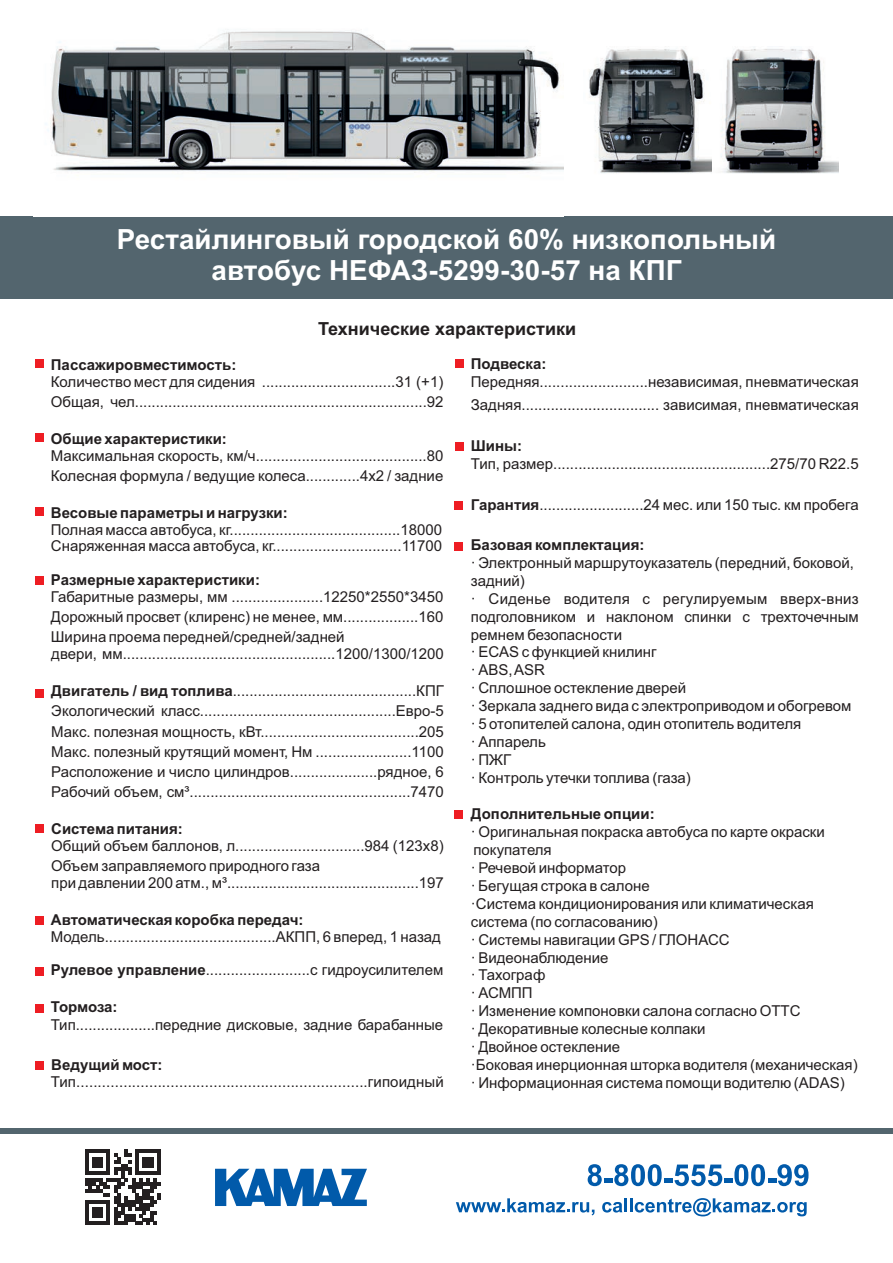
<style>
.page{position:relative;width:893px;height:1263px;background:#fff}
.page>*{position:absolute;margin:0;border:0;box-sizing:border-box;transform-origin:0 0}
.t1{font:700 27.75px/31px "Arial";color:#fff;text-align:center}
.t2{font:700 18px "Arial";color:#231f20}
.t3{font:15px/20.2px "Arial";color:#231f20}
.t4{font:700 15px "Arial";color:#231f20}
.s1{font-weight:700}
</style>
<div class="page">
<div style="left:0;top:216px;width:893px;height:82px;background:#53656e"></div>
<div style="left:35px;top:359px;width:9px;height:9px;background:#ee1d23"></div>
<div style="left:35px;top:434px;width:9px;height:8px;background:#ee1d23"></div>
<div style="left:455px;top:359px;width:8px;height:9px;background:#ee1d23"></div>
<div style="left:35px;top:507px;width:9px;height:9px;background:#ee1d23"></div>
<div style="left:455px;top:442px;width:8px;height:9px;background:#ee1d23"></div>
<div style="left:455px;top:501px;width:8px;height:9px;background:#ee1d23"></div>
<div style="left:454px;top:542px;width:9px;height:9px;background:#ee1d23"></div>
<div style="left:35px;top:824px;width:9px;height:8px;background:#ee1d23"></div>
<div style="left:35px;top:916px;width:9px;height:9px;background:#ee1d23"></div>
<div style="left:454px;top:811px;width:9px;height:8px;background:#ee1d23"></div>
<div style="left:35px;top:576px;width:9px;height:9px;background:#ee1d23"></div>
<div style="left:35px;top:689px;width:9px;height:9px;background:#ee1d23"></div>
<div style="left:35px;top:967px;width:9px;height:9px;background:#ee1d23"></div>
<div style="left:35px;top:1004px;width:9px;height:8px;background:#ee1d23"></div>
<div style="left:0;top:1128px;width:893px;height:5px;background:#53656e"></div>
<svg style="left:85px;top:1149px;width:76px;height:76px"></svg>
<svg style="left:588px;top:1164px;width:220px;height:22px"></svg>
<svg style="left:456px;top:1198px;width:138px;height:17px"></svg>
<svg style="left:602px;top:1202px;width:20px;height:10px"></svg>
<hr style="left:624px;top:1198px;width:3px;height:14px;background:#015aaa">
<svg style="left:630px;top:1198px;width:177px;height:18px"></svg>
<svg style="left:215px;top:1169px;width:152px;height:37px"></svg>
<img style="left:48px;top:31px;width:515px;height:142px">
<img style="left:721px;top:49px;width:117px;height:125px">
<img style="left:589px;top:49px;width:123px;height:124px">
<div style="left:35px;top:1061px;width:9px;height:9px;background:#ee1d23"></div>
<h1 class="t1" style="left:117px;top:226px;width:661px">Рестайлинговый городской 60% низкопольный автобус НЕФАЗ-5299-30-57 на КПГ</h1>
<p class="t4" style="left:51px;top:359px;width:187px">Пассажировместимость:</p>
<p class="t2" style="left:318px;top:322px;width:260px">Технические характеристики</p>
<p class="t4" style="left:471px;top:358px;width:77px">Подвеска:</p>
<p class="t3" style="left:51px;top:373px;width:394px">Количество мест для сидения ................................31 (+1)<br>Общая, чел......................................................................92</p>
<p class="t4" style="left:51px;top:433px;width:178px">Общие характеристики:</p>
<p class="t3" style="left:51px;top:447px;width:394px">Максимальная скорость, км/ч.........................................80<br>Колесная формула / ведущие колеса.............4х2 / задние</p>
<p class="t4" style="left:51px;top:507px;width:238px">Весовые параметры и нагрузки:</p>
<p class="t3" style="left:51px;top:521px;width:393px">Полная масса автобуса, кг.........................................18000</p>
<p class="t3" style="left:51px;top:537px;width:393px">Снаряженная масса автобуса, кг...............................11700</p>
<p class="t4" style="left:51px;top:574px;width:211px">Размерные характеристики:</p>
<p class="t3" style="left:51px;top:588px;width:394px;text-align:justify">Габаритные размеры, мм ......................12250*2550*3450<br>Дорожный просвет (клиренс) не менее, мм..................160<br>Ширина проема передней/средней/задней</p>
<p class="t3" style="left:51px;top:645px;width:394px">двери, мм...................................................1200/1300/1200</p>
<p class="t3" style="left:51px;top:682px;width:394px;text-align:justify"><span class="s1">Двигатель / вид топлива</span>............................................КПГ Экологический класс...............................................Евро-5<br>Макс. полезная мощность, кВт......................................205<br>Макс. полезный крутящий момент, Нм .......................1100<br>Расположение и число цилиндров.....................рядное, 6<br>Рабочий объем, см³.....................................................7470</p>
<p class="t4" style="left:51px;top:823px;width:133px">Система питания:</p>
<p class="t3" style="left:51px;top:837px;width:394px">Общий объем баллонов, л...............................984 (123х8)<br>Объем заправляемого природного газа</p>
<p class="t3" style="left:51px;top:874px;width:394px">при давлении 200 атм., м³..............................................197</p>
<p class="t4" style="left:51px;top:914px;width:254px">Автоматическая коробка передач:</p>
<p class="t3" style="left:51px;top:928px;width:392px">Модель .........................................АКПП, 6 вперед, 1 назад</p>
<p class="t3" style="left:51px;top:961px;width:394px"><span class="s1">Рулевое управление</span>.........................с гидроусилителем</p>
<p class="t4" style="left:51px;top:1001px;width:68px">Тормоза:</p>
<p class="t3" style="left:51px;top:1016px;width:394px">Тип...................передние дисковые, задние барабанные</p>
<p class="t4" style="left:51px;top:1059px;width:113px">Ведущий мост:</p>
<p class="t3" style="left:51px;top:1073px;width:394px">Тип....................................................................гипоидный</p>
<p class="t3" style="left:471px;top:372px;width:389px;line-height:22.8px">Передняя..........................независимая, пневматическая<br>Задняя................................. зависимая, пневматическая</p>
<p class="t4" style="left:471px;top:440px;width:53px">Шины:</p>
<p class="t3" style="left:471px;top:455px;width:389px">Тип, размер....................................................275/70 R22.5</p>
<p class="t3" style="left:471px;top:495px;width:389px"><span class="s1">Гарантия</span>.........................24 мес. или 150 тыс. км пробега</p>
<p class="t4" style="left:471px;top:539px;width:175px">Базовая комплектация:</p>
<p class="t3" style="left:471px;top:554px;width:385px">· Электронный маршрутоуказатель (передний, боковой,</p>
<p class="t3" style="left:471px;top:572px;width:56px">задний)</p>
<p class="t3" style="left:471px;top:591px;width:389px;line-height:17.9px">· Сиденье водителя с регулируемым вверх-вниз подголовником и наклоном спинки с трехточечным ремнем безопасности<br>· ECAS с функцией книлинг</p>
<p class="t3" style="left:471px;top:661px;width:76px">· АBS, ASR</p>
<p class="t3" style="left:471px;top:679px;width:217px">· Сплошное остекление дверей</p>
<p class="t3" style="left:471px;top:697px;width:382px">· Зеркала заднего вида с электроприводом и обогревом</p>
<p class="t3" style="left:471px;top:733px;width:76px">· Аппарель</p>
<p class="t3" style="left:471px;top:715px;width:332px">· 5 отопителей салона, один отопитель водителя</p>
<p class="t3" style="left:471px;top:751px;width:42px">· ПЖГ</p>
<p class="t3" style="left:471px;top:769px;width:221px">· Контроль утечки топлива (газа)</p>
<p class="t4" style="left:471px;top:808px;width:185px">Дополнительные опции:</p>
<p class="t3" style="left:471px;top:823px;width:355px">· Оригинальная покраска автобуса по карте окраски</p>
<p class="t3" style="left:473px;top:841px;width:80px">покупателя</p>
<p class="t3" style="left:471px;top:859px;width:157px">· Речевой информатор</p>
<p class="t3" style="left:471px;top:912px;width:188px">система (по согласованию)</p>
<p class="t3" style="left:471px;top:877px;width:180px">· Бегущая строка в салоне</p>
<p class="t3" style="left:471px;top:930px;width:260px">· Системы навигации GPS / ГЛОНАСС</p>
<p class="t3" style="left:471px;top:966px;width:76px">· Тахограф</p>
<p class="t3" style="left:471px;top:1020px;width:236px">· Декоративные колесные колпаки</p>
<p class="t3" style="left:471px;top:1074px;width:375px">· Информационная система помощи водителю (ADAS)</p>
<p class="t3" style="left:471px;top:895px;width:344px">·Система кондиционирования или климатическая</p>
<p class="t3" style="left:471px;top:948px;width:139px">· Видеонаблюдение</p>
<p class="t3" style="left:471px;top:984px;width:63px">· АСМПП</p>
<p class="t3" style="left:471px;top:1002px;width:331px">· Изменение компоновки салона согласно ОТТС</p>
<p class="t3" style="left:471px;top:1038px;width:151px">· Двойное остекление</p>
<p class="t3" style="left:471px;top:1056px;width:388px">·Боковая инерционная шторка водителя (механическая)</p>
</div>
